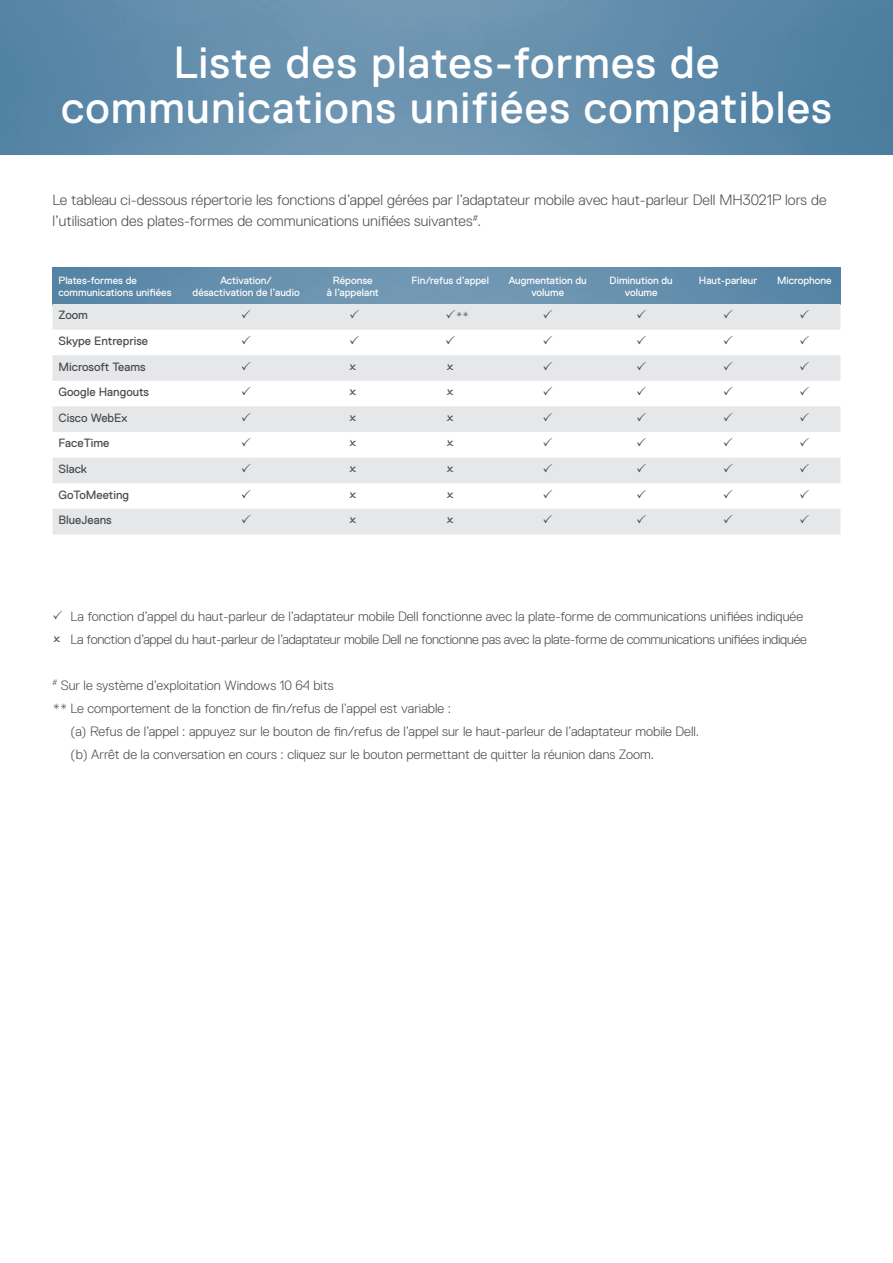
<style>
.page{position:relative;width:893px;height:1263px;background:#fff}
.page>*{position:absolute;margin:0;border:0;box-sizing:border-box;transform-origin:0 0}
.t1{font:45px/45px "Dell Replica";letter-spacing:.025em;color:#fff;text-align:center}
.body_copy{font:300 15px/21px "Dell Replica";color:#4b4c4d}
.Interior_-_body{font:300 13.5px "Dell Replica";color:#4b4c4d}
.Interior_-_body-2{font:300 13.5px "Dell Replica";letter-spacing:-.02em;color:#4b4c4d}
.Spec_body{font:12px "Dell Replica";color:#4b4c4d}
.Spec_body-2{font:300 12px "Dell Replica";color:#4b4c4d}
.Spec_body-3{font:10.5px/12.6px "Dell Replica";color:#fff;text-align:center}
</style>
<div class="page">
<img style="left:0;top:0;width:893px;height:155px">
<img style="left:53px;top:267px;width:787px;height:37px">
<svg style="left:53px;top:304px;width:787px;height:230px;fill:#e6e7e9"></svg>
<svg style="left:242px;top:310px;width:9px;height:9px"></svg>
<svg style="left:350px;top:310px;width:9px;height:9px"></svg>
<svg style="left:446px;top:310px;width:9px;height:9px"></svg>
<svg style="left:544px;top:310px;width:8px;height:9px"></svg>
<svg style="left:637px;top:310px;width:9px;height:9px"></svg>
<svg style="left:724px;top:310px;width:9px;height:9px"></svg>
<svg style="left:800px;top:310px;width:9px;height:9px"></svg>
<svg style="left:242px;top:335px;width:9px;height:9px"></svg>
<svg style="left:350px;top:335px;width:9px;height:9px"></svg>
<svg style="left:446px;top:335px;width:9px;height:9px"></svg>
<svg style="left:544px;top:335px;width:8px;height:9px"></svg>
<svg style="left:637px;top:335px;width:9px;height:9px"></svg>
<svg style="left:724px;top:335px;width:9px;height:9px"></svg>
<svg style="left:800px;top:335px;width:9px;height:9px"></svg>
<svg style="left:242px;top:361px;width:9px;height:9px"></svg>
<svg style="left:349px;top:363px;width:7px;height:6px"></svg>
<svg style="left:447px;top:363px;width:7px;height:6px"></svg>
<svg style="left:544px;top:361px;width:8px;height:9px"></svg>
<svg style="left:637px;top:361px;width:9px;height:9px"></svg>
<svg style="left:724px;top:361px;width:9px;height:9px"></svg>
<svg style="left:800px;top:361px;width:9px;height:9px"></svg>
<svg style="left:242px;top:387px;width:9px;height:8px"></svg>
<svg style="left:349px;top:389px;width:7px;height:6px"></svg>
<svg style="left:447px;top:389px;width:7px;height:6px"></svg>
<svg style="left:544px;top:387px;width:8px;height:8px"></svg>
<svg style="left:637px;top:387px;width:9px;height:8px"></svg>
<svg style="left:724px;top:387px;width:9px;height:8px"></svg>
<svg style="left:800px;top:387px;width:9px;height:8px"></svg>
<svg style="left:242px;top:412px;width:9px;height:9px"></svg>
<svg style="left:349px;top:414px;width:7px;height:7px"></svg>
<svg style="left:447px;top:414px;width:7px;height:7px"></svg>
<svg style="left:544px;top:412px;width:8px;height:9px"></svg>
<svg style="left:637px;top:412px;width:9px;height:9px"></svg>
<svg style="left:724px;top:412px;width:9px;height:9px"></svg>
<svg style="left:800px;top:412px;width:9px;height:9px"></svg>
<svg style="left:242px;top:438px;width:9px;height:9px"></svg>
<svg style="left:349px;top:440px;width:7px;height:6px"></svg>
<svg style="left:447px;top:440px;width:7px;height:6px"></svg>
<svg style="left:544px;top:438px;width:8px;height:9px"></svg>
<svg style="left:637px;top:438px;width:9px;height:9px"></svg>
<svg style="left:724px;top:438px;width:9px;height:9px"></svg>
<svg style="left:800px;top:438px;width:9px;height:9px"></svg>
<svg style="left:242px;top:463px;width:9px;height:9px"></svg>
<svg style="left:349px;top:466px;width:7px;height:6px"></svg>
<svg style="left:447px;top:466px;width:7px;height:6px"></svg>
<svg style="left:544px;top:463px;width:8px;height:9px"></svg>
<svg style="left:637px;top:463px;width:9px;height:9px"></svg>
<svg style="left:724px;top:463px;width:9px;height:9px"></svg>
<svg style="left:800px;top:463px;width:9px;height:9px"></svg>
<svg style="left:242px;top:489px;width:9px;height:9px"></svg>
<svg style="left:349px;top:491px;width:7px;height:6px"></svg>
<svg style="left:447px;top:491px;width:7px;height:6px"></svg>
<svg style="left:544px;top:489px;width:8px;height:9px"></svg>
<svg style="left:637px;top:489px;width:9px;height:9px"></svg>
<svg style="left:724px;top:489px;width:9px;height:9px"></svg>
<svg style="left:800px;top:489px;width:9px;height:9px"></svg>
<svg style="left:242px;top:515px;width:9px;height:8px"></svg>
<svg style="left:349px;top:517px;width:7px;height:6px"></svg>
<svg style="left:447px;top:517px;width:7px;height:6px"></svg>
<svg style="left:544px;top:515px;width:8px;height:8px"></svg>
<svg style="left:637px;top:515px;width:9px;height:8px"></svg>
<svg style="left:724px;top:515px;width:9px;height:8px"></svg>
<svg style="left:800px;top:515px;width:9px;height:8px"></svg>
<p class="t1" style="left:61px;top:40px;width:772px">Liste des plates-formes de communications unifiées compatibles</p>
<p class="body_copy" style="left:53px;top:190px;width:775px">Le tableau ci-dessous répertorie les fonctions d’appel gérées par l’adaptateur mobile avec haut-parleur Dell MH3021P lors de l’utilisation des plates-formes de communications unifiées suivantes<sup>#</sup>.</p>
<p class="Spec_body-3" style="left:59px;top:274px;width:114px;text-align:left">Plates-formes de communications unifiées</p>
<p class="Spec_body-3" style="left:193px;top:274px;width:109px">Activation/ désactivation de l’audio</p>
<p class="Spec_body-3" style="left:327px;top:274px;width:54px">Réponse<br>à l’appelant</p>
<p class="Spec_body-3" style="left:411px;top:274px;width:79px">Fin/refus d’appel</p>
<p class="Spec_body-3" style="left:509px;top:274px;width:80px">Augmentation du volume</p>
<p class="Spec_body-3" style="left:610px;top:274px;width:65px">Diminution du volume</p>
<p class="Spec_body-3" style="left:699px;top:274px;width:60px">Haut-parleur</p>
<p class="Spec_body-3" style="left:777px;top:274px;width:56px">Microphone</p>
<p class="Spec_body" style="left:59px;top:309px;width:31px">Zoom</p>
<p class="Spec_body-2" style="left:456px;top:310px;width:15px">**</p>
<p class="Spec_body" style="left:59px;top:334px;width:91px">Skype Entreprise</p>
<p class="Spec_body" style="left:59px;top:360px;width:89px">Microsoft Teams</p>
<p class="Spec_body" style="left:59px;top:385px;width:92px">Google Hangouts</p>
<p class="Spec_body" style="left:59px;top:411px;width:70px">Cisco WebEx</p>
<p class="Spec_body" style="left:59px;top:437px;width:53px">FaceTime</p>
<p class="Spec_body" style="left:59px;top:462px;width:30px">Slack</p>
<p class="Spec_body" style="left:59px;top:488px;width:72px">GoToMeeting</p>
<p class="Spec_body" style="left:59px;top:513px;width:55px">BlueJeans</p>
<p class="Interior_-_body" style="left:71px;top:609px;width:734px">La fonction d’appel du haut-parleur de l’adaptateur mobile Dell fonctionne avec la plate-forme de communications unifiées indiquée</p>
<p class="Interior_-_body-2" style="left:71px;top:632px;width:738px">La fonction d’appel du haut-parleur de l’adaptateur mobile Dell ne fonctionne pas avec la plate-forme de communications unifiées indiquée</p>
<p class="Interior_-_body" style="left:53px;top:677px;width:283px"><sup>#</sup> Sur le système d’exploitation Windows 10 64 bits</p>
<p class="Interior_-_body" style="left:53px;top:700px;width:400px">** Le comportement de la fonction de fin/refus de l’appel est variable :</p>
<p class="Interior_-_body" style="left:71px;top:723px;width:630px">(a) Refus de l’appel : appuyez sur le bouton de fin/refus de l’appel sur le haut-parleur de l’adaptateur mobile Dell.</p>
<p class="Interior_-_body" style="left:71px;top:746px;width:585px">(b) Arrêt de la conversation en cours : cliquez sur le bouton permettant de quitter la réunion dans Zoom.</p>
</div>
